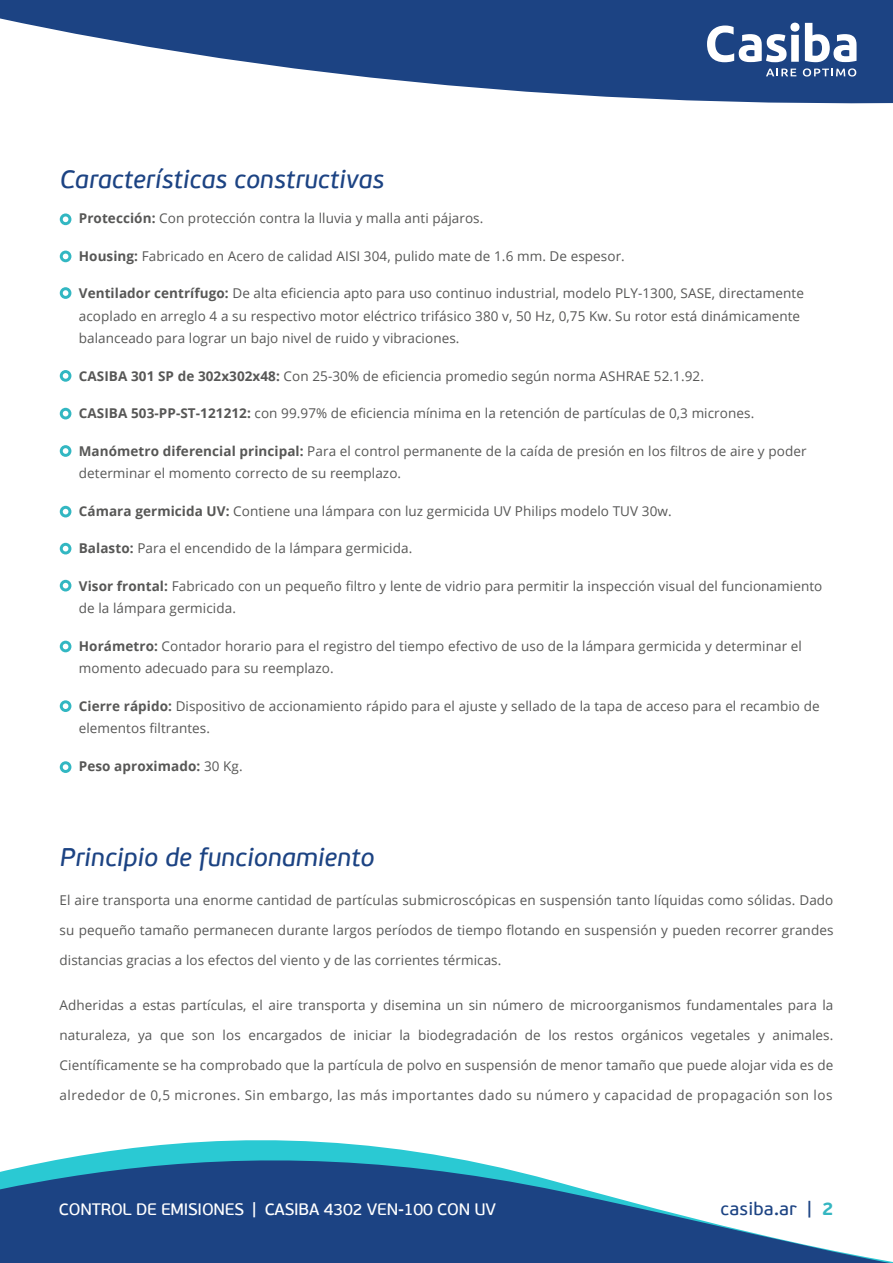
<style>
.page{position:relative;width:893px;height:1263px;background:#fff}
.page>*{position:absolute;margin:0;border:0;box-sizing:border-box;transform-origin:0 0}
.t1{font:italic 25.5px "PF Beau Sans Pro Bbook";color:#1c4383}
.t2{font:18.15px "PF Beau Sans Pro Bbook";letter-spacing:.01em;color:#1c4383}
.t3{font:16.5px "PF Beau Sans Pro Bbook";letter-spacing:-.01em;color:#fff}
.t4{font:13.5px/22.5px "Open Sans";letter-spacing:.005em;color:#575756}
.t5{font:13.5px "Open Sans";letter-spacing:.035em;color:#575756}
.t6{font:700 13.5px "Open Sans";letter-spacing:.005em;color:#575756}
.s1{font-weight:700}
.s2{font-weight:400}
.s3{font-family:"PF Beau Sans Pro";font-weight:700;color:#35b6c1}
</style>
<div class="page">
<svg style="left:0;top:1140px;width:893px;height:123px;fill:#1c4383"></svg>
<svg style="left:0;top:0;width:893px;height:104px;fill:#1c4383"></svg>
<svg style="left:707px;top:23px;width:92px;height:39px"></svg>
<svg style="left:805px;top:23px;width:51px;height:39px"></svg>
<svg style="left:766px;top:69px;width:30px;height:7px"></svg>
<svg style="left:803px;top:68px;width:53px;height:9px"></svg>
<svg style="left:60px;top:251px;width:11px;height:11px"></svg>
<svg style="left:60px;top:287px;width:11px;height:12px"></svg>
<svg style="left:60px;top:213px;width:11px;height:12px"></svg>
<svg style="left:60px;top:408px;width:11px;height:11px"></svg>
<svg style="left:60px;top:445px;width:11px;height:12px"></svg>
<svg style="left:60px;top:506px;width:11px;height:11px"></svg>
<svg style="left:60px;top:543px;width:11px;height:11px"></svg>
<svg style="left:60px;top:580px;width:11px;height:11px"></svg>
<svg style="left:60px;top:641px;width:11px;height:11px"></svg>
<svg style="left:60px;top:700px;width:11px;height:12px"></svg>
<svg style="left:60px;top:761px;width:11px;height:12px"></svg>
<svg style="left:60px;top:370px;width:11px;height:12px"></svg>
<h1 class="t1" style="left:60px;top:164px;width:326px">Características constructivas</h1>
<p class="t4" style="left:79px;top:206px;width:406px"><span class="s1">Protección:</span> Con protección contra la lluvia y malla anti pájaros.</p>
<p class="t4" style="left:79px;top:244px;width:548px"><span class="s1">Housing:</span> Fabricado en Acero de calidad AISI 304, pulido mate de 1.6 mm. De espesor.</p>
<p class="t4" style="left:79px;top:281px;width:727px"><span class="s1">Ventilador centrífugo:</span> De alta eficiencia apto para uso continuo industrial, modelo PLY-1300, SASE, directamente acoplado en arreglo 4 a su respectivo motor eléctrico trifásico 380 v, 50 Hz, 0,75 Kw. Su rotor está dinámicamente balanceado para lograr un bajo nivel de ruido y vibraciones.</p>
<p class="t4" style="left:79px;top:364px;width:627px"><span class="s1">CASIBA 301 SP de 302x302x48:</span> Con 25-30% de eficiencia promedio según norma ASHRAE 52.1.92.</p>
<p class="t4" style="left:79px;top:401px;width:677px"><span class="s1">CASIBA 503-PP-ST-121212:</span> con 99.97% de eficiencia mínima en la retención de partículas de 0,3 micrones.</p>
<p class="t4" style="left:79px;top:439px;width:729px"><span class="s1">Manómetro diferencial principal:</span> Para el control permanente de la caída de presión en los filtros de aire y poder determinar el momento correcto de su reemplazo.</p>
<p class="t4" style="left:79px;top:499px;width:594px"><span class="s1">Cámara germicida UV:</span> Contiene una lámpara con luz germicida UV Philips modelo TUV 30w.</p>
<p class="t4" style="left:79px;top:537px;width:335px"><span class="s1">Balasto:</span> Para el encendido de la lámpara germicida.</p>
<p class="t4" style="left:79px;top:574px;width:745px"><span class="s1">Visor frontal:</span> Fabricado con un pequeño filtro y lente de vidrio para permitir la inspección visual del funcionamiento de la lámpara germicida.</p>
<p class="t4" style="left:79px;top:634px;width:725px"><span class="s1">Horámetro:</span> Contador horario para el registro del tiempo efectivo de uso de la lámpara germicida y determinar el momento adecuado para su reemplazo.</p>
<p class="t4" style="left:79px;top:694px;width:742px"><span class="s1">Cierre rápido:</span> Dispositivo de accionamiento rápido para el ajuste y sellado de la tapa de acceso para el recambio de elementos filtrantes.</p>
<p class="t6" style="left:79px;top:756px;width:165px">Peso aproximado: <span class="s2">30 Kg.</span></p>
<h1 class="t1" style="left:60px;top:842px;width:316px">Principio de funcionamiento</h1>
<p class="t4" style="left:60px;top:888px;width:775px">El aire transporta una enorme cantidad de partículas submicroscópicas en suspensión tanto líquidas como sólidas. Dado</p>
<p class="t4" style="left:60px;top:918px;width:775px">su pequeño tamaño permanecen durante largos períodos de tiempo flotando en suspensión y pueden recorrer grandes</p>
<p class="t4" style="left:60px;top:948px;width:443px">distancias gracias a los efectos del viento y de las corrientes térmicas.</p>
<p class="t4" style="left:60px;top:993px;width:775px">Adheridas a estas partículas, el aire transporta y disemina un sin número de microorganismos fundamentales para la</p>
<p class="t4" style="left:60px;top:1023px;width:775px">naturaleza, ya que son los encargados de iniciar la biodegradación de los restos orgánicos vegetales y animales.</p>
<p class="t4" style="left:60px;top:1053px;width:775px">Científicamente se ha comprobado que la partícula de polvo en suspensión de menor tamaño que puede alojar vida es de</p>
<p class="t5" style="left:60px;top:1086px;width:774px">alrededor de 0,5 micrones. Sin embargo, las más importantes dado su número y capacidad de propagación son los</p>
<p class="t3" style="left:59px;top:1199px;width:439px">CONTROL DE EMISIONES | CASIBA 4302 VEN-100 CON UV</p>
<h2 class="t2" style="left:721px;top:1198px;width:115px">casiba.ar | <span class="s3">2</span></h2>
</div>
